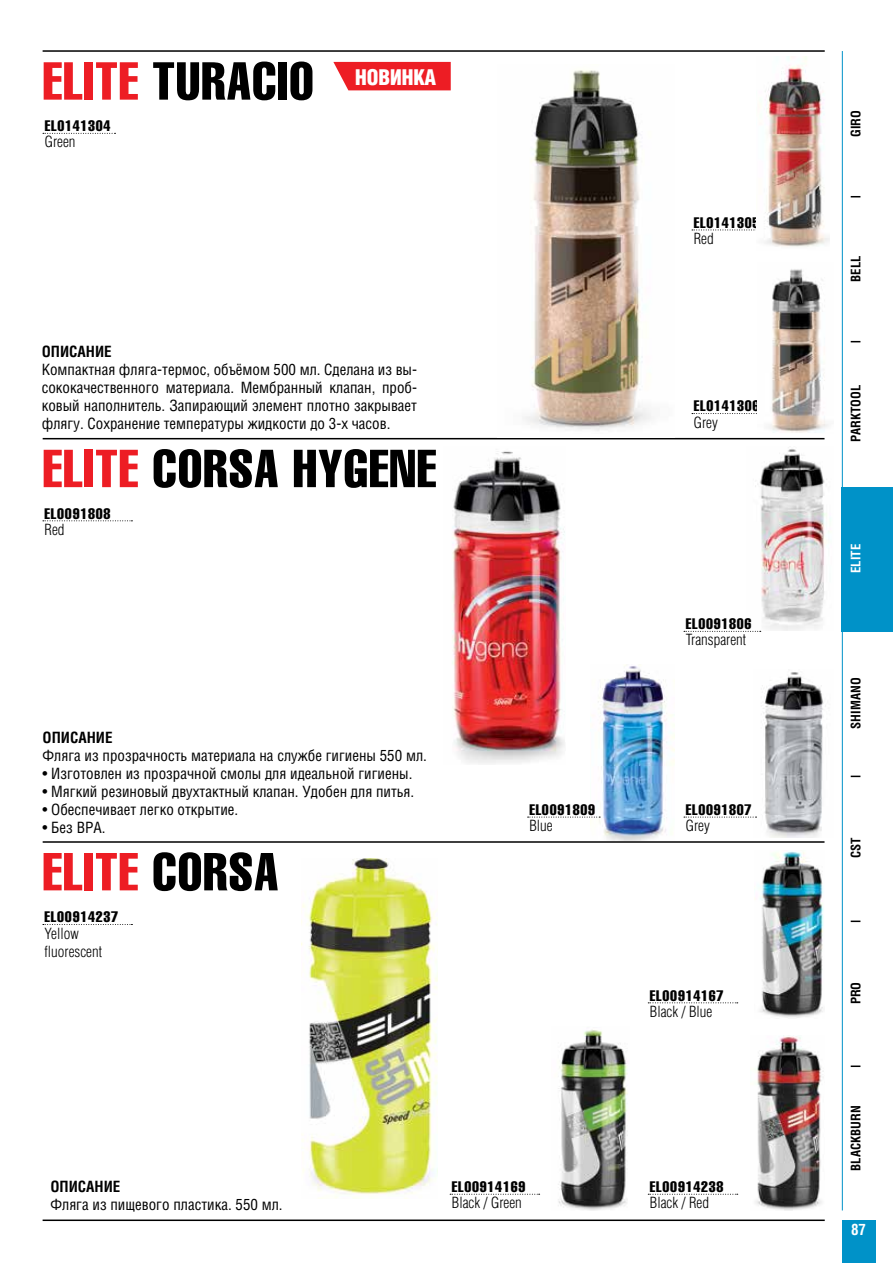
<style>
.page{position:relative;width:893px;height:1263px;background:#fff}
.page>*{position:absolute;margin:0;border:0;box-sizing:border-box;transform-origin:0 0}
.t1{font:52.5px "AG Letterica Compressed C";letter-spacing:.02em;color:#000}
.t2{font:52.5px "AG Letterica Compressed C";letter-spacing:.02em;color:#ed1d24}
.t3{font:21px "AG Letterica Demi Condensed C";color:#fff}
.t4{font:15px/18px "AG Letterica Condensed C";color:#000;text-align:justify}
.t5{font:15px "AG Letterica Compressed C";letter-spacing:.05em;color:#000}
.t6{font:15px/18px "AG Letterica Light Condensed C";color:#000}
.t7{font:700 15px "AG Letterica Condensed C";color:#000}
.t8{font:700 15px "AG Letterica Condensed C";color:#fff}
.t9{font:700 12.75px "AG Letterica Condensed C";color:#000}
.t10{font:700 12.75px "AG Letterica Condensed C";color:#fff}
.s1{color:#ed1d24}
.s2{color:#000}
</style>
<div class="page">
<hr style="left:43px;top:1219px;width:782px;height:2px;background:#000">
<hr style="left:43px;top:50px;width:782px;height:2px;background:#000">
<div style="left:842px;top:487px;width:51px;height:144px;background:#0092c8"></div>
<div style="left:842px;top:1220px;width:33px;height:43px;background:#0092c8"></div>
<hr style="left:842px;top:51px;width:1px;height:1159px;background:#0092c8">
<svg style="left:851px;top:920px;width:9px;height:2px"></svg>
<svg style="left:851px;top:1065px;width:9px;height:2px"></svg>
<hr style="left:43px;top:438px;width:781px;height:1px;background:#000">
<hr style="left:43px;top:841px;width:781px;height:2px;background:#000">
<svg style="left:43px;top:133px;width:73px;height:1px"></svg>
<svg style="left:692px;top:413px;width:65px;height:1px"></svg>
<svg style="left:692px;top:230px;width:63px;height:1px"></svg>
<svg style="left:333px;top:62px;width:118px;height:28px"></svg>
<img style="left:523px;top:70px;width:129px;height:361px">
<img style="left:769px;top:269px;width:59px;height:164px">
<img style="left:764px;top:56px;width:65px;height:191px">
<img style="left:452px;top:451px;width:113px;height:313px">
<svg style="left:43px;top:520px;width:89px;height:1px"></svg>
<img style="left:755px;top:449px;width:76px;height:181px">
<img style="left:755px;top:672px;width:71px;height:166px">
<img style="left:591px;top:664px;width:84px;height:176px">
<svg style="left:684px;top:631px;width:77px;height:1px"></svg>
<svg style="left:684px;top:817px;width:72px;height:1px"></svg>
<svg style="left:528px;top:817px;width:72px;height:1px"></svg>
<svg style="left:450px;top:1194px;width:90px;height:1px"></svg>
<svg style="left:648px;top:1002px;width:90px;height:1px"></svg>
<svg style="left:648px;top:1194px;width:90px;height:1px"></svg>
<svg style="left:43px;top:924px;width:89px;height:1px"></svg>
<img style="left:302px;top:858px;width:136px;height:340px">
<img style="left:558px;top:1029px;width:70px;height:181px">
<img style="left:758px;top:851px;width:66px;height:167px">
<img style="left:755px;top:1035px;width:69px;height:175px">
<h1 class="t1" style="left:43px;top:53px;width:273px"><span class="s1">ELITE</span> TURACIO</h1>
<p class="t5" style="left:45px;top:118px;width:67px">EL0141304</p>
<p class="t6" style="left:45px;top:133px;width:32px">Green</p>
<h2 class="t3" style="left:355px;top:65px;width:82px">НОВИНКА</h2>
<p class="t7" style="left:42px;top:343px;width:72px">ОПИСАНИЕ</p>
<p class="t4" style="left:42px;top:361px;width:377px">Компактная фляга-термос, объёмом 500 мл. Сделана из вы&shy;сококачественного материала. Мембранный клапан, проб&shy;ковый наполнитель. Запирающий элемент плотно закрывает флягу. Сохранение температуры жидкости до 3-х часов.</p>
<h1 class="t1" style="left:43px;top:440px;width:395px"><span class="s1">ELITE</span> CORSA HYGENE</h1>
<p class="t5" style="left:45px;top:505px;width:67px">EL0091808</p>
<p class="t6" style="left:45px;top:520px;width:21px">Red</p>
<p class="t7" style="left:43px;top:729px;width:72px">ОПИСАНИЕ</p>
<p class="t4" style="left:43px;top:747px;width:386px">Фляга из прозрачность материала на службе гигиены 550 мл.</p>
<p class="t4" style="left:43px;top:765px;width:371px">• Изготовлен из прозрачной смолы для идеальной гигиены.</p>
<p class="t4" style="left:43px;top:783px;width:373px">• Мягкий резиновый двухтактный клапан. Удобен для питья.</p>
<p class="t4" style="left:43px;top:801px;width:197px">• Обеспечивает легко открытие.</p>
<p class="t4" style="left:43px;top:819px;width:64px">• Без BPA.</p>
<h1 class="t2" style="left:43px;top:843px;width:237px">ELITE <span class="s2">CORSA</span></h1>
<p class="t5" style="left:45px;top:909px;width:75px">EL00914237</p>
<p class="t6" style="left:45px;top:924px;width:59px">Yellow fluorescent</p>
<p class="t5" style="left:694px;top:214px;width:67px">EL0141305</p>
<p class="t6" style="left:694px;top:229px;width:21px">Red</p>
<p class="t5" style="left:694px;top:398px;width:67px">EL0141306</p>
<p class="t6" style="left:694px;top:413px;width:26px">Grey</p>
<p class="t5" style="left:686px;top:616px;width:67px">EL0091806</p>
<p class="t6" style="left:686px;top:631px;width:62px">Transparent</p>
<p class="t5" style="left:529px;top:801px;width:67px">EL0091809</p>
<p class="t6" style="left:529px;top:817px;width:25px">Blue</p>
<p class="t5" style="left:686px;top:801px;width:67px">EL0091807</p>
<p class="t6" style="left:686px;top:817px;width:26px">Grey</p>
<p class="t5" style="left:650px;top:987px;width:75px">EL00914167</p>
<p class="t6" style="left:650px;top:1002px;width:64px">Black / Blue</p>
<p class="t7" style="left:50px;top:1178px;width:72px">ОПИСАНИЕ</p>
<p class="t4" style="left:50px;top:1196px;width:234px">Фляга из пищевого пластика. 550 мл.</p>
<p class="t5" style="left:452px;top:1179px;width:75px">EL00914169</p>
<p class="t6" style="left:452px;top:1194px;width:72px">Black / Green</p>
<p class="t5" style="left:650px;top:1179px;width:75px">EL00914238</p>
<p class="t6" style="left:650px;top:1194px;width:61px">Black / Red</p>
<p class="t9" style="left:848px;top:137px;width:28px;rotate:-90deg">GIRO</p>
<p class="t9" style="left:848px;top:282px;width:28px;rotate:-90deg">BELL</p>
<p class="t9" style="left:848px;top:442px;width:58px;rotate:-90deg">PARKTOOL</p>
<p class="t10" style="left:848px;top:573px;width:31px;rotate:-90deg">ELITE</p>
<p class="t9" style="left:848px;top:729px;width:53px;rotate:-90deg">SHIMANO</p>
<p class="t9" style="left:848px;top:858px;width:22px;rotate:-90deg">CST</p>
<p class="t9" style="left:848px;top:1004px;width:24px;rotate:-90deg">PRO</p>
<p class="t9" style="left:848px;top:1170px;width:67px;rotate:-90deg">BLACKBURN</p>
<p class="t8" style="left:851px;top:1221px;width:16px">87</p>
</div>
